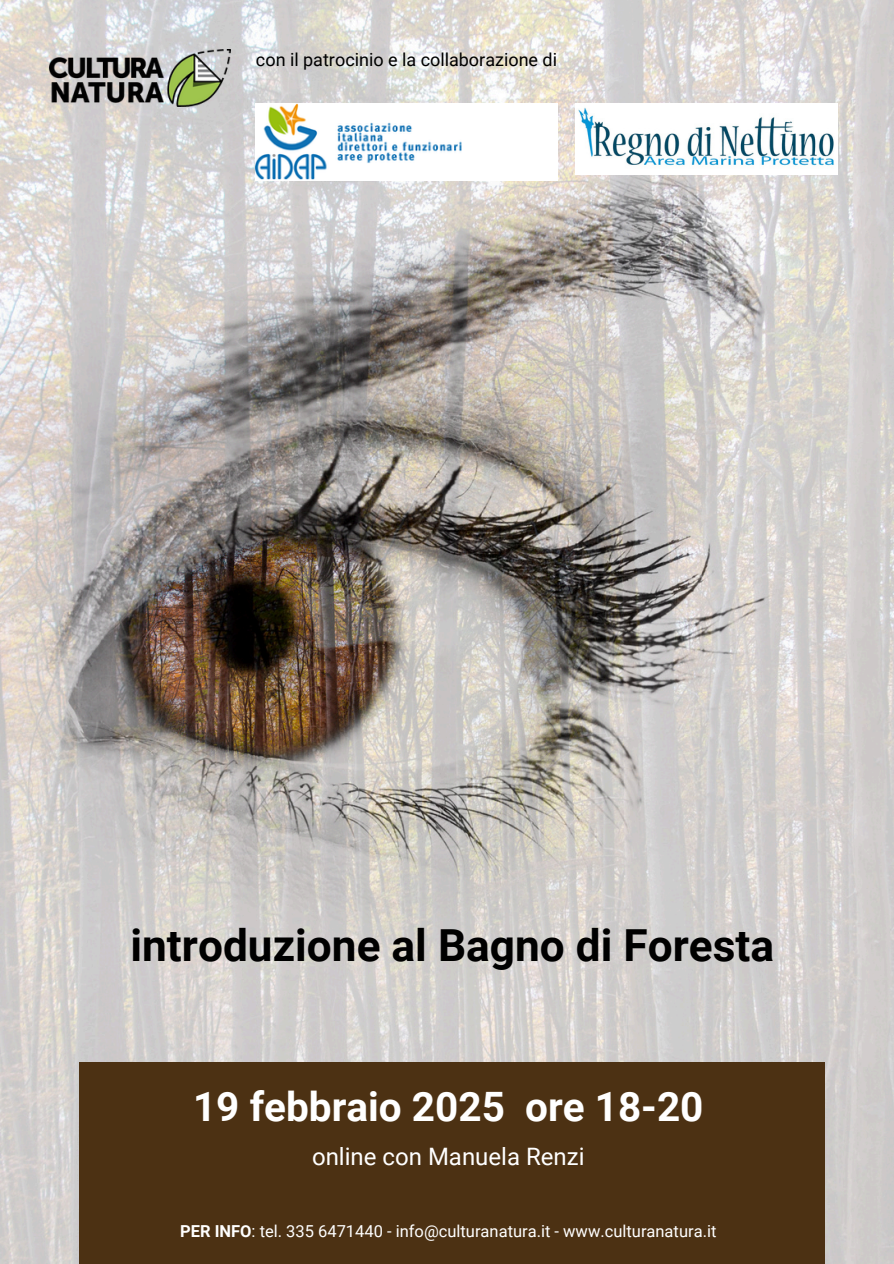
<style>
.page{position:relative;width:894px;height:1264px;background:#fff}
.page>*{position:absolute;margin:0;border:0;box-sizing:border-box;transform-origin:0 0}
.t1{font:700 44.25px "Roboto";color:#000}
.t2{font:700 40.5px "Roboto";color:#fff}
.t3{font:24px "Roboto";color:#fff}
.t4{font:18px "Roboto";color:#000}
.t5{font:16.5px "Roboto";color:#fff}
.s1{font-weight:700}
</style>
<div class="page">
<img style="left:0;top:0;width:893px;height:1263px">
<img style="left:49px;top:49px;width:181px;height:58px">
<div style="left:80px;top:1062px;width:744px;height:201px;background:#4c3113"></div>
<img style="left:256px;top:103px;width:301px;height:77px">
<img style="left:575px;top:103px;width:262px;height:71px">
<p class="t4" style="left:256px;top:49px;width:302px">con il patrocinio e la collaborazione di</p>
<p class="t1" style="left:130px;top:919px;width:645px">introduzione al Bagno di Foresta</p>
<p class="t2" style="left:193px;top:1083px;width:511px">19 febbraio 2025 ore 18-20</p>
<p class="t3" style="left:312px;top:1142px;width:274px">online con Manuela Renzi</p>
<p class="t5" style="left:180px;top:1221px;width:537px"><span class="s1">PER INFO</span>: tel. 335 6471440 - info@culturanatura.it - www.culturanatura.it</p>
</div>
